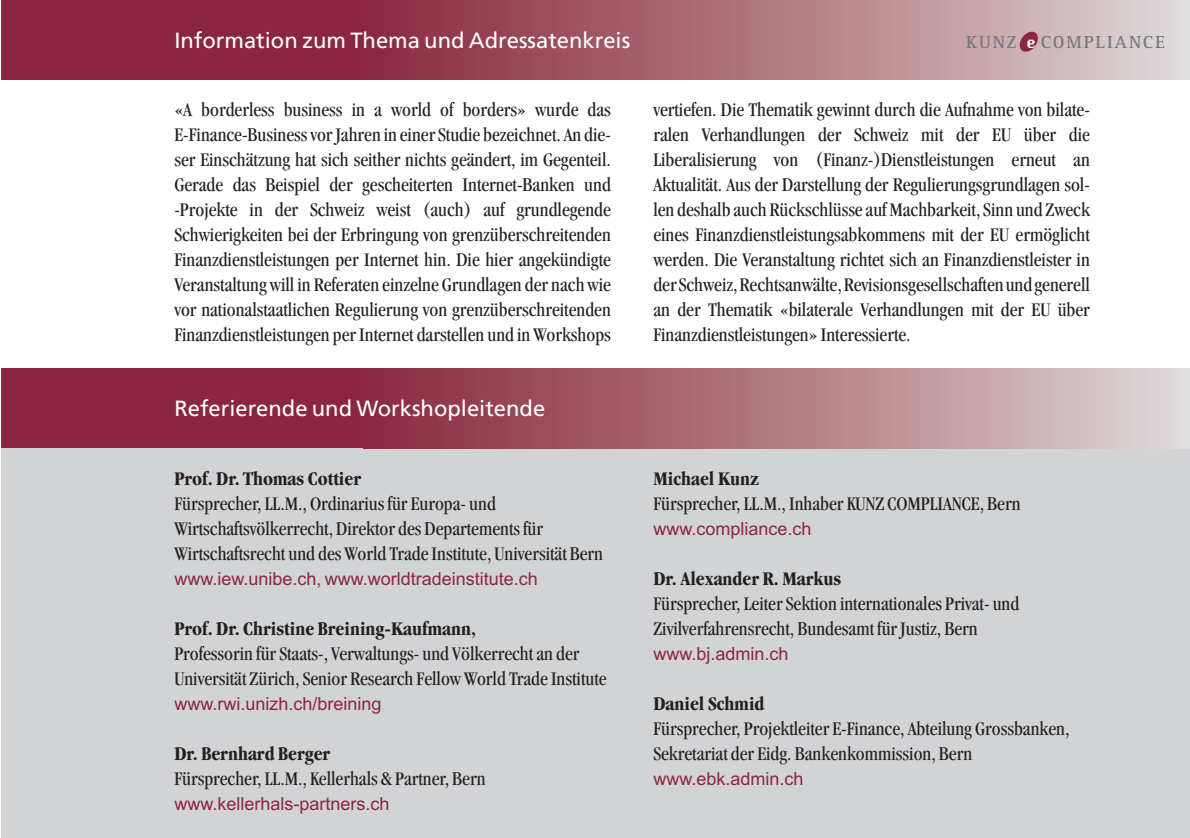
<style>
.page{position:relative;width:1190px;height:838px;background:#fff}
.page>*{position:absolute;margin:0;border:0;box-sizing:border-box;transform-origin:0 0}
.t1{font:22px "Frutiger";color:#fff}
.t2{font:21.4px "Oakland Ten";color:#fff}
.t3{font:condensed 20px/25px "Garamond";color:#231f20}
.t4{font:700 condensed 20px "Garamond";color:#231f20}
.t5{font:18px "Arial";color:#8b2642}
.t6{font:700 18px "Rotis Serif";letter-spacing:.1em;color:#76787b}
</style>
<div class="page">
<div style="left:1px;top:369px;width:1189px;height:469px;background:#d2d3d5"></div>
<div style="left:1px;top:369px;width:365px;height:79px;background:#8b2642"></div>
<div style="left:363px;top:369px;width:827px;height:79px;background:linear-gradient(to right,#892539,#ded6d4)"></div>
<div style="left:1px;top:0;width:365px;height:79px;background:#8b2642"></div>
<div style="left:363px;top:0;width:827px;height:79px;background:linear-gradient(to right,#892539,#ded6d4)"></div>
<svg style="left:1018px;top:32px;width:21px;height:19px"></svg>
<p class="t1" style="left:174px;top:31px;width:457px">Information zum Thema und Adressatenkreis</p>
<p class="t6" style="left:966px;top:36px;width:52px">KUNZ</p>
<p class="t6" style="left:1041px;top:36px;width:126px">COMPLIANCE</p>
<p class="t2" style="left:1027px;top:28px;width:11px">e</p>
<p class="t3" style="left:174px;top:99px;width:438px;text-align:justify">«A borderless business in a world of borders» wurde das E-Finance-Business vor Jahren in einer Studie bezeichnet. An die&shy;ser Einschätzung hat sich seither nichts geändert, im Gegenteil.<br>Gerade das Beispiel der gescheiterten Internet-Banken und -Projekte in der Schweiz weist (auch) auf grundlegende Schwierigkeiten bei der Erbringung von grenzüberschreitenden Finanzdienstleistungen per Internet hin. Die hier angekündigte Veranstaltung will in Referaten einzelne Grundlagen der nach wie vor nationalstaatlichen Regulierung von grenzüberschreitenden Finanzdienstleistungen per Internet darstellen und in Workshops</p>
<p class="t3" style="left:653px;top:99px;width:438px;text-align:justify">vertiefen. Die Thematik gewinnt durch die Aufnahme von bilate&shy;ralen Verhandlungen der Schweiz mit der EU über die Liberalisierung von (Finanz-)Dienstleistungen erneut an Aktualität. Aus der Darstellung der Regulierungsgrundlagen sol&shy;len deshalb auch Rückschlüsse auf Machbarkeit, Sinn und Zweck eines Finanzdienstleistungsabkommens mit der EU ermöglicht werden. Die Veranstaltung richtet sich an Finanzdienstleister in der Schweiz, Rechtsanwälte, Revisionsgesellschaften und generell an der Thematik «bilaterale Verhandlungen mit der EU über Finanzdienstleistungen» Interessierte.</p>
<p class="t1" style="left:174px;top:400px;width:372px">Referierende und Workshopleitende</p>
<p class="t4" style="left:174px;top:471px;width:188px">Prof. Dr. Thomas Cottier</p>
<p class="t3" style="left:174px;top:492px;width:430px">Fürsprecher, LL.M., Ordinarius für Europa- und<br>Wirtschaftsvölkerrecht, Direktor des Departements für<br>Wirtschaftsrecht und des World Trade Institute, Universität Bern</p>
<p class="t5" style="left:174px;top:572px;width:365px">www.iew.unibe.ch, www.worldtradeinstitute.ch</p>
<p class="t4" style="left:174px;top:621px;width:303px">Prof. Dr. Christine Breining-Kaufmann,</p>
<p class="t3" style="left:174px;top:642px;width:434px">Professorin für Staats-, Verwaltungs- und Völkerrecht an der<br>Universität Zürich, Senior Research Fellow World Trade Institute</p>
<p class="t5" style="left:174px;top:697px;width:209px">www.rwi.unizh.ch/breining</p>
<p class="t4" style="left:174px;top:746px;width:158px">Dr. Bernhard Berger</p>
<p class="t3" style="left:174px;top:767px;width:313px">Fürsprecher, LL.M., Kellerhals &amp; Partner, Bern</p>
<p class="t5" style="left:174px;top:797px;width:217px">www.kellerhals-partners.ch</p>
<p class="t4" style="left:653px;top:471px;width:107px">Michael Kunz</p>
<p class="t3" style="left:653px;top:492px;width:369px">Fürsprecher, LL.M., Inhaber KUNZ COMPLIANCE, Bern</p>
<p class="t5" style="left:653px;top:522px;width:160px">www.compliance.ch</p>
<p class="t4" style="left:653px;top:571px;width:189px">Dr. Alexander R. Markus</p>
<p class="t3" style="left:653px;top:592px;width:367px">Fürsprecher, Leiter Sektion internationales Privat- und<br>Zivilverfahrensrecht, Bundesamt für Justiz, Bern</p>
<p class="t5" style="left:653px;top:647px;width:137px">www.bj.admin.ch</p>
<p class="t4" style="left:653px;top:696px;width:113px">Daniel Schmid</p>
<p class="t3" style="left:653px;top:717px;width:418px">Fürsprecher, Projektleiter E-Finance, Abteilung Grossbanken,<br>Sekretariat der Eidg. Bankenkommission, Bern</p>
<p class="t5" style="left:653px;top:772px;width:152px">www.ebk.admin.ch</p>
</div>
